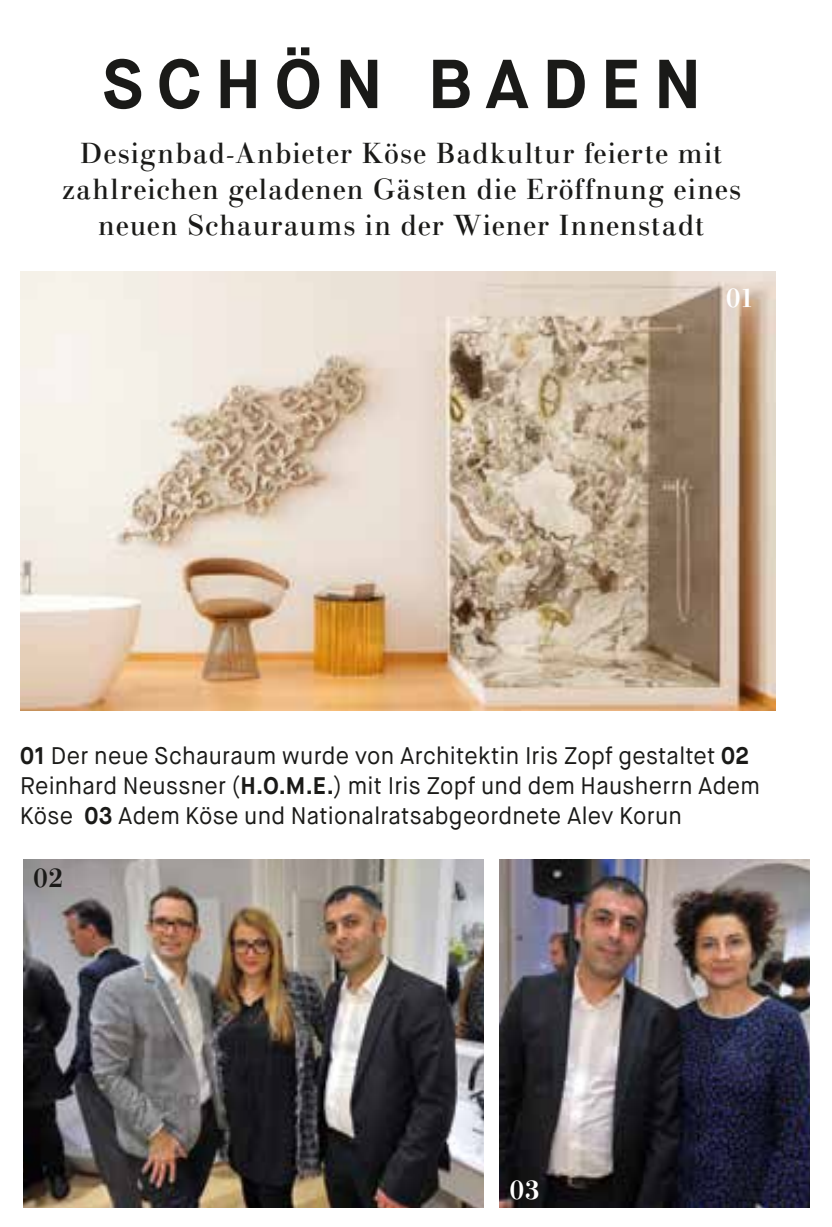
<style>
.page{position:relative;width:832px;height:1227px;background:#fff}
.page>*{position:absolute;margin:0;border:0;box-sizing:border-box;transform-origin:0 0}
.t1{font:700 69px "Maison Neue";letter-spacing:.19em;color:#1a1a18}
.t2{font:30px/36px "Gianotten LT Pro";letter-spacing:.005em;color:#1a1a18;text-align:center}
.t3{font:700 27px "Gianotten LT Pro";color:#fff;scale:.96 1}
.t4{font:700 27px "Gianotten LT Pro";color:#1a1a18;scale:.96 1}
.t5{font:24px/30px "Maison Neue";letter-spacing:.01em;color:#1a1a18;scale:.96 1}
.s1{font-weight:700}
</style>
<div class="page">
<img style="left:499px;top:859px;width:310px;height:348px">
<img style="left:23px;top:859px;width:461px;height:348px">
<img style="left:20px;top:271px;width:755px;height:439px">
<h1 class="t1" style="left:102px;top:40px;width:601px">SCHÖN BADEN</h1>
<p class="t2" style="left:61px;top:135px;width:681px">Designbad-Anbieter Köse Badkultur feierte mit zahlreichen geladenen Gästen die Eröffnung eines neuen Schauraums in der Wiener Innenstadt</p>
<p class="t3" style="left:726px;top:281px;width:32px">01</p>
<p class="t5" style="left:20px;top:741px;width:772px"><span class="s1">01</span> Der neue Schauraum wurde von Architektin Iris Zopf gestaltet <span class="s1">02<br></span>Reinhard Neussner (<span class="s1">H.O.M.E.</span>) mit Iris Zopf und dem Hausherrn Adem<br>Köse <span class="s1">03</span> Adem Köse und Nationalratsabgeordnete Alev Korun</p>
<p class="t4" style="left:33px;top:861px;width:33px">02</p>
<p class="t3" style="left:509px;top:1173px;width:33px">03</p>
</div>
